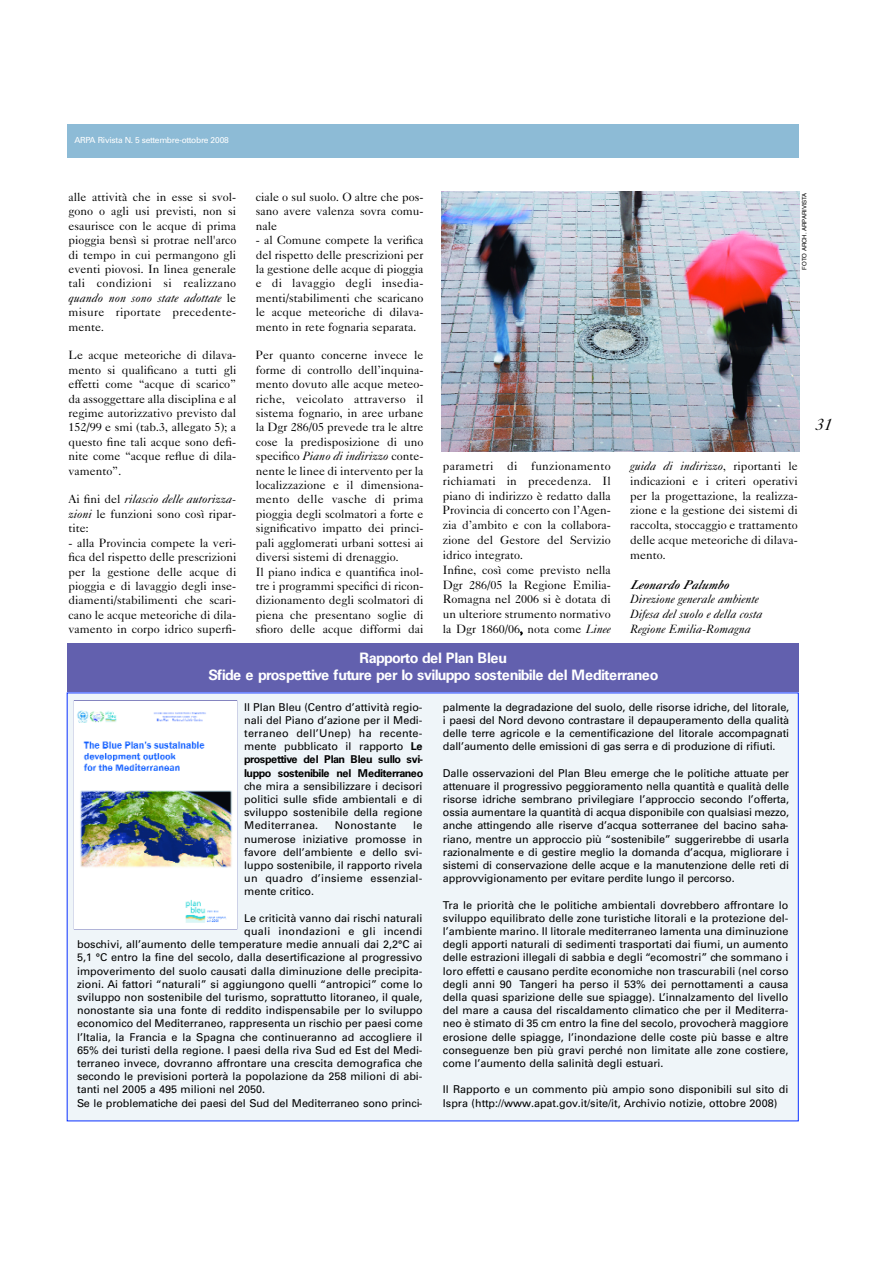
<style>
.page{position:relative;width:893px;height:1263px;background:#fff}
.page>*{position:absolute;margin:0;border:0;box-sizing:border-box;transform-origin:0 0}
.t1{font:italic 16.8px "Caslon Five Forty";color:#000}
.t2{font:700 14.4px/17.2px "Univers";letter-spacing:-.055em;color:#fff;text-align:center}
.t3{font:12px/14.4px "Caslon Five Forty";color:#000;text-align:justify}
.t4{font:italic 12px/14.9px "Caslon Five Forty";color:#000}
.t5{font:italic 12px "Caslon Three";color:#000}
.t6{font:10.8px/13.2px "Univers";color:#000;text-align:justify}
.t7{font:10.8px "Univers";letter-spacing:.02em;color:#000}
.t8{font:8.4px "Univers";letter-spacing:-.035em;color:#fff}
.t9{font:6px "Helvetica";color:#000}
.s1{font-style:italic}
.s2{font-weight:700}
</style>
<div class="page">
<img style="left:441px;top:191px;width:358px;height:261px">
<div style="left:67px;top:125px;width:731px;height:33px;background:#8dbbd6"></div>
<div style="left:67px;top:693px;width:731px;height:428px;background:#eff5f9"></div>
<div style="left:67px;top:643px;width:731px;height:49px;background:#6260ae"></div>
<img style="left:75px;top:701px;width:161px;height:228px">
<p class="t8" style="left:74px;top:137px;width:156px">ARPA Rivista N. 5 settembre-ottobre 2008</p>
<p class="t3" style="left:68px;top:191px;width:169px">alle attività che in esse si svol&shy;gono o agli usi previsti, non si esaurisce con le acque di prima pioggia bensì si protrae nell'arco di tempo in cui permangono gli eventi piovosi. In linea generale tali condizioni si realizzano <span class="s1">quando non sono state adottate</span> le misure riportate precedente&shy;mente.</p>
<p class="t3" style="left:68px;top:349px;width:169px">Le acque meteoriche di dilava&shy;mento si qualificano a tutti gli effetti come “acque di scarico” da assoggettare alla disciplina e al regime autorizzativo previsto dal 152/99 e smi (tab.3, allegato 5); a questo fine tali acque sono defi&shy;nite come “acque reflue di dila&shy;vamento”.</p>
<p class="t3" style="left:68px;top:493px;width:169px">Ai fini del <span class="s1">rilascio delle autorizza&shy;zioni</span> le funzioni sono così ripar&shy;tite:</p>
<p class="t3" style="left:68px;top:537px;width:169px">- alla Provincia compete la veri&shy;fica del rispetto delle prescrizioni per la gestione delle acque di pioggia e di lavaggio degli inse&shy;diamenti/stabilimenti che scari&shy;cano le acque meteoriche di dila&shy;vamento in corpo idrico superfi-</p>
<p class="t3" style="left:256px;top:191px;width:169px">ciale o sul suolo. O altre che pos&shy;sano avere valenza sovra comu&shy;nale</p>
<p class="t3" style="left:256px;top:234px;width:169px">- al Comune compete la verifica del rispetto delle prescrizioni per la gestione delle acque di pioggia e di lavaggio degli insedia - menti/stabilimenti che scaricano le acque meteoriche di dilava&shy;mento in rete fognaria separata.</p>
<p class="t3" style="left:256px;top:349px;width:169px;text-align:left">Per quanto concerne invece le forme di controllo dell’inquina&shy;mento dovuto alle acque meteo&shy;riche, veicolato attraverso il sistema fognario, in aree urbane la Dgr 286/05 prevede tra le altre cose la predisposizione di uno specifico <span class="s1">Piano di indirizzo</span> conte&shy;nente le linee di intervento per la localizzazione e il dimensiona&shy;mento delle vasche di prima pioggia degli scolmatori a forte e significativo impatto dei princi&shy;pali agglomerati urbani sottesi ai diversi sistemi di drenaggio.<br>Il piano indica e quantifica inol&shy;tre i programmi specifici di ricon&shy;dizionamento degli scolmatori di piena che presentano soglie di sfioro delle acque difformi dai</p>
<p class="t9" style="left:802px;top:270px;width:79px;rotate:-90deg">FOTO ARCH. ARPARIVISTA</p>
<p class="t3" style="left:443px;top:460px;width:169px;line-height:14.9px;text-align:left">parametri di funzionamento richiamati in precedenza. Il piano di indirizzo è redatto dalla<br>Provincia di concerto con l’Agen&shy;zia d’ambito e con la collabora&shy;zione del Gestore del Servizio idrico integrato.<br>Infine, così come previsto nella<br>Dgr 286/05 la Regione Emilia-<br>Romagna nel 2006 si è dotata di un ulteriore strumento normativo la Dgr 1860/06, nota come <span class="s1">Linee</span></p>
<p class="t3" style="left:630px;top:460px;width:169px;line-height:14.9px"><span class="s1">guida di indirizzo</span>, riportanti le indicazioni e i criteri operativi per la progettazione, la realizza&shy;zione e la gestione dei sistemi di raccolta, stoccaggio e trattamento delle acque meteoriche di dilava&shy;mento.</p>
<p class="t5" style="left:630px;top:580px;width:103px">Leonardo Palumbo</p>
<p class="t4" style="left:630px;top:593px;width:134px">Direzione generale ambiente<br>Difesa del suolo e della costa<br>Regione Emilia-Romagna</p>
<h2 class="t2" style="left:208px;top:650px;width:452px">Rapporto del Plan Bleu<br>Sfide e prospettive future per lo sviluppo sostenibile del Mediterraneo</h2>
<p class="t6" style="left:244px;top:701px;width:181px">Il Plan Bleu (Centro d’attività regio&shy;nali del Piano d’azione per il Medi&shy;terraneo dell’Unep) ha recente&shy;mente pubblicato il rapporto <span class="s2">Le prospettive del Plan Bleu sullo svi&shy;luppo sostenibile nel Mediterraneo</span></p>
<p class="t6" style="left:244px;top:780px;width:180px">che mira a sensibilizzare i decisori politici sulle sfide ambientali e di sviluppo sostenibile della regione Mediterranea.</p>
<p class="t7" style="left:335px;top:822px;width:63px">Nonostante</p>
<p class="t6" style="left:244px;top:820px;width:180px;text-indent:169px">le numerose iniziative promosse in favore dell’ambiente e dello svi&shy;luppo sostenibile, il rapporto rivela un quadro d’insieme essenzial&shy;mente critico.</p>
<p class="t6" style="left:244px;top:912px;width:180px">Le criticità vanno dai rischi naturali</p>
<p class="t7" style="left:244px;top:927px;width:180px">quali inondazioni e gli incendi</p>
<p class="t6" style="left:77px;top:939px;width:347px">boschivi, all’aumento delle temperature medie annuali dai 2,2°C ai</p>
<p class="t6" style="left:77px;top:952px;width:347px">5,1 °C entro la fine del secolo, dalla desertificazione al progressivo</p>
<p class="t6" style="left:77px;top:965px;width:347px">impoverimento del suolo causati dalla diminuzione delle precipita-</p>
<p class="t6" style="left:77px;top:978px;width:347px">zioni. Ai fattori “naturali” si aggiungono quelli “antropici” come lo</p>
<p class="t6" style="left:77px;top:992px;width:347px">sviluppo non sostenibile del turismo, soprattutto litoraneo, il quale,</p>
<p class="t6" style="left:77px;top:1005px;width:347px">nonostante sia una fonte di reddito indispensabile per lo sviluppo</p>
<p class="t6" style="left:77px;top:1018px;width:347px">economico del Mediterraneo, rappresenta un rischio per paesi come</p>
<p class="t6" style="left:77px;top:1031px;width:347px">l’Italia, la Francia e la Spagna che continueranno ad accogliere il</p>
<p class="t6" style="left:77px;top:1044px;width:347px">65% dei turisti della regione. I paesi della riva Sud ed Est del Medi-</p>
<p class="t6" style="left:77px;top:1058px;width:347px">terraneo invece, dovranno affrontare una crescita demografica che</p>
<p class="t6" style="left:77px;top:1071px;width:347px">secondo le previsioni porterà la popolazione da 258 milioni di abi-</p>
<p class="t6" style="left:77px;top:1084px;width:190px">tanti nel 2005 a 495 milioni nel 2050.</p>
<p class="t6" style="left:77px;top:1097px;width:347px">Se le problematiche dei paesi del Sud del Mediterraneo sono princi-</p>
<p class="t6" style="left:443px;top:701px;width:348px">palmente la degradazione del suolo, delle risorse idriche, del litorale, i paesi del Nord devono contrastare il depauperamento della qualità delle terre agricole e la cementificazione del litorale accompagnati dall’aumento delle emissioni di gas serra e di produzione di rifiuti.</p>
<p class="t6" style="left:443px;top:767px;width:348px">Dalle osservazioni del Plan Bleu emerge che le politiche attuate per attenuare il progressivo peggioramento nella quantità e qualità delle risorse idriche sembrano privilegiare l’approccio secondo l’offerta, ossia aumentare la quantità di acqua disponibile con qualsiasi mezzo, anche attingendo alle riserve d’acqua sotterranee del bacino saha&shy;riano, mentre un approccio più “sostenibile” suggerirebbe di usarla razionalmente e di gestire meglio la domanda d’acqua, migliorare i sistemi di conservazione delle acque e la manutenzione delle reti di approvvigionamento per evitare perdite lungo il percorso.</p>
<p class="t6" style="left:443px;top:899px;width:347px">Tra le priorità che le politiche ambientali dovrebbero affrontare lo sviluppo equilibrato delle zone turistiche litorali e la protezione del&shy;l’ambiente marino. Il litorale mediterraneo lamenta una diminuzione degli apporti naturali di sedimenti trasportati dai fiumi, un aumento delle estrazioni illegali di sabbia e degli “ecomostri” che sommano i loro effetti e causano perdite economiche non trascurabili (nel corso degli anni 90 Tangeri ha perso il 53% dei pernottamenti a causa della quasi sparizione delle sue spiagge). L’innalzamento del livello del mare a causa del riscaldamento climatico che per il Mediterra&shy;neo è stimato di 35 cm entro la fine del secolo, provocherà maggiore erosione delle spiagge, l’inondazione delle coste più basse e altre conseguenze ben più gravi perché non limitate alle zone costiere, come l’aumento della salinità degli estuari.</p>
<p class="t6" style="left:443px;top:1084px;width:347px">Il Rapporto e un commento più ampio sono disponibili sul sito di<br>Ispra (http://www.apat.gov.it/site/it, Archivio notizie, ottobre 2008)</p>
<h1 class="t1" style="left:815px;top:418px;width:18px">31</h1>
</div>
